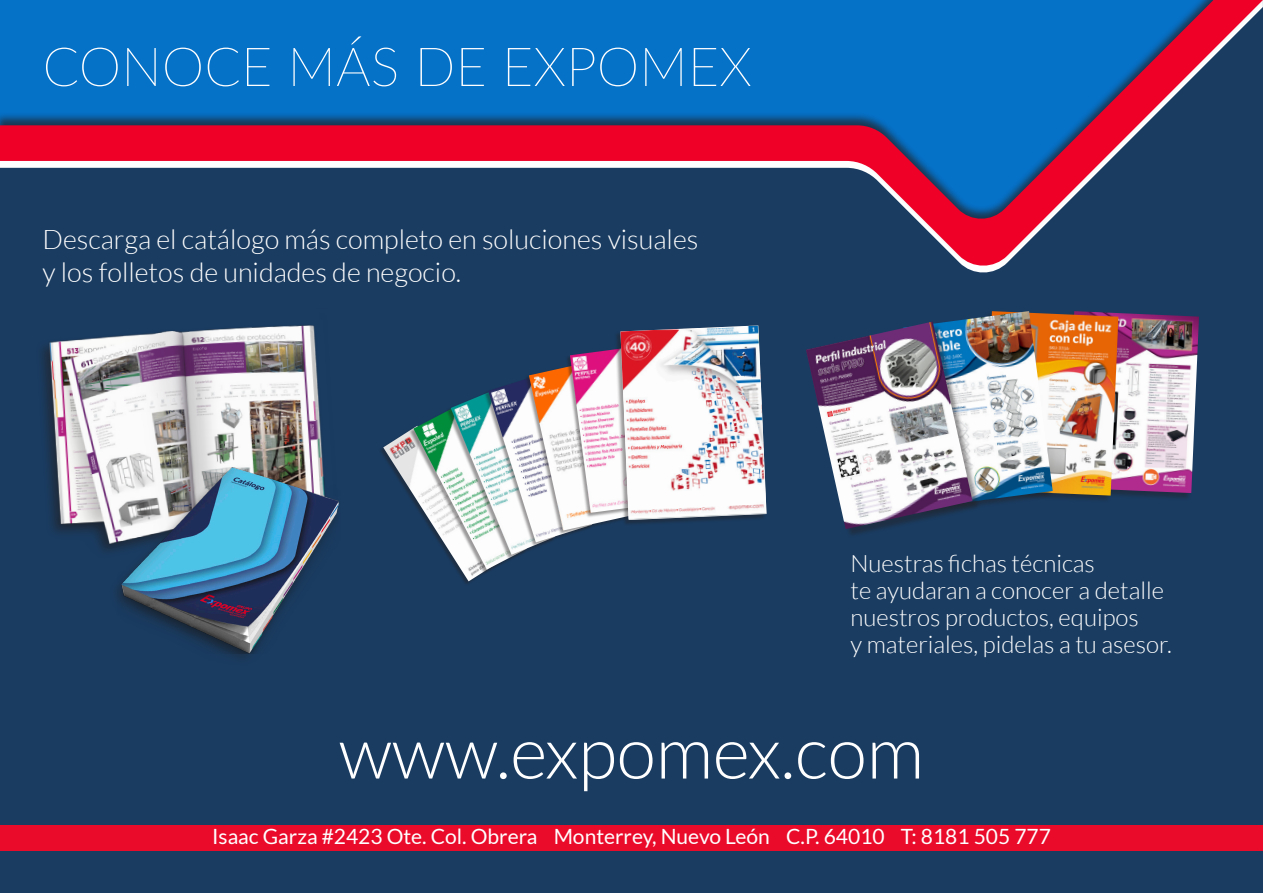
<style>
.page{position:relative;width:1263px;height:893px;background:#1a3c61}
.page>*{position:absolute;margin:0;border:0;box-sizing:border-box;transform-origin:0 0}
.t1{font:300 72px "Lato";color:#fff}
.t2{font:100 54px "Lato";color:#fff}
.t3{font:300 27px/32.4px "Lato";color:#fff}
.t4{font:300 24px/27px "Lato";color:#fff}
.t5{font:21px "Lato";color:#fff}
</style>
<div class="page">
<svg style="left:0;top:0;width:1263px;height:269px"></svg>
<img style="left:383px;top:431px;width:99px;height:150px">
<div style="left:409px;top:408px;width:117px;height:166px;background:#231f20;opacity:.45"></div>
<img style="left:413px;top:408px;width:113px;height:162px">
<div style="left:446px;top:390px;width:109px;height:169px;background:#231f20;opacity:.45"></div>
<img style="left:451px;top:390px;width:104px;height:165px">
<div style="left:483px;top:374px;width:109px;height:173px;background:#231f20;opacity:.45"></div>
<img style="left:488px;top:374px;width:104px;height:168px">
<div style="left:524px;top:361px;width:105px;height:175px;background:#231f20;opacity:.45"></div>
<img style="left:529px;top:361px;width:100px;height:169px">
<div style="left:565px;top:347px;width:93px;height:171px;background:#231f20;opacity:.45"></div>
<img style="left:570px;top:347px;width:44px;height:166px">
<div style="left:614px;top:325px;width:152px;height:201px;background:#231f20;opacity:.45"></div>
<img style="left:620px;top:325px;width:146px;height:195px">
<div style="left:1059px;top:311px;width:140px;height:189px;background:#231f20;opacity:.45"></div>
<img style="left:1118px;top:311px;width:81px;height:182px">
<img style="left:1053px;top:311px;width:65px;height:185px">
<div style="left:0;top:824px;width:1263px;height:26px;background:#ea0a2a"></div>
<img style="left:42px;top:325px;width:281px;height:226px">
<div style="left:109px;top:466px;width:232px;height:201px;background:#231f20;opacity:.35"></div>
<img style="left:118px;top:464px;width:223px;height:190px">
<img style="left:932px;top:311px;width:121px;height:194px">
<div style="left:807px;top:323px;width:174px;height:215px;background:#231f20;opacity:.45"></div>
<img style="left:806px;top:322px;width:166px;height:207px">
<p class="t2" style="left:43px;top:30px;width:711px">CONOCE MÁS DE EXPOMEX</p>
<p class="t3" style="left:43px;top:223px;width:657px">Descarga el catálogo más completo en soluciones visuales y los folletos de unidades de negocio.</p>
<p class="t4" style="left:850px;top:550px;width:323px">Nuestras fichas técnicas<br>te ayudaran a conocer a detalle nuestros productos, equipos<br>y materiales, pidelas a tu asesor.</p>
<p class="t1" style="left:339px;top:714px;width:587px">www.expomex.com</p>
<p class="t5" style="left:212px;top:824px;width:840px">Isaac Garza #2423 Ote. Col. Obrera Monterrey, Nuevo León C.P. 64010 T: 8181 505 777</p>
</div>
